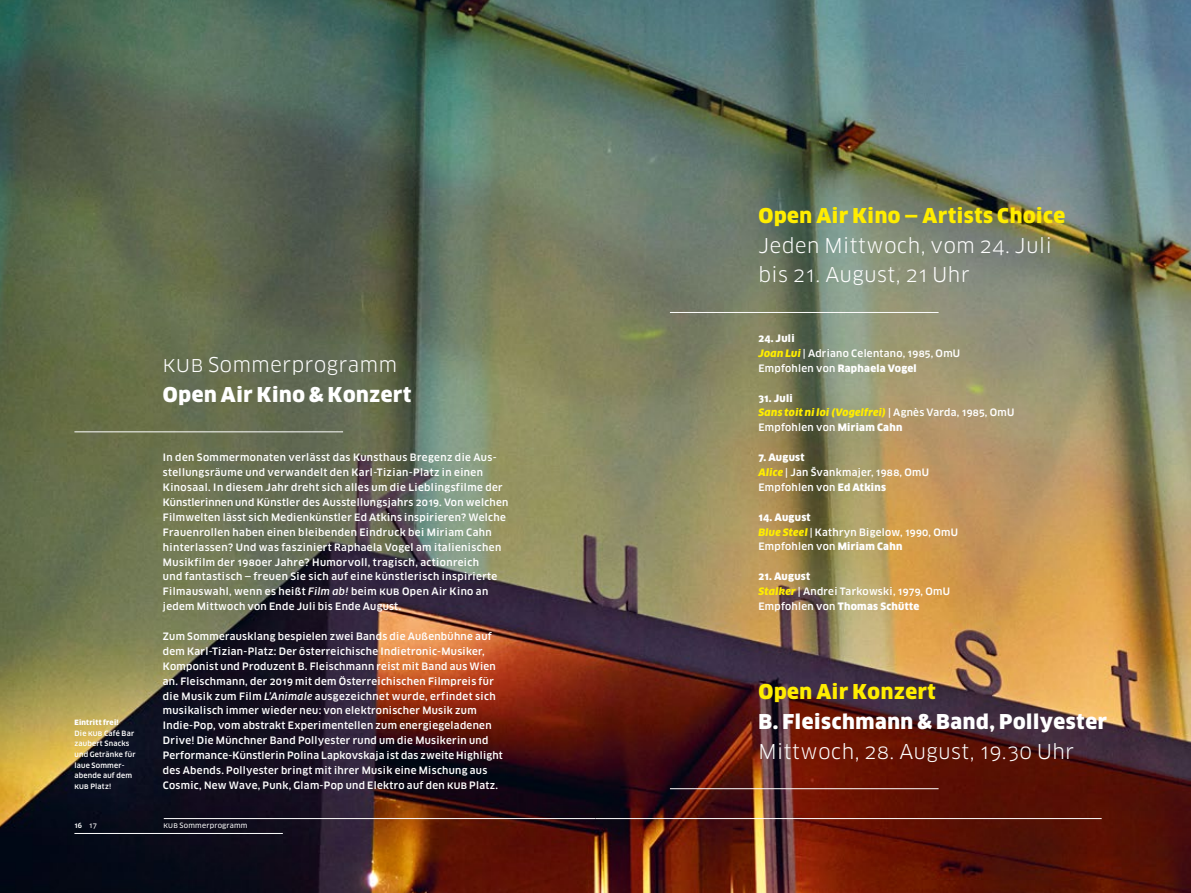
<style>
.page{position:relative;width:1191px;height:893px;background:#fff}
.page>*{position:absolute;margin:0;border:0;box-sizing:border-box;transform-origin:0 0}
.t1{font:19.95px/29.7px "Clan Pro";letter-spacing:.03em;color:#fff}
.t2{font:900 19.95px "Clan Pro";letter-spacing:.03em;color:#fff}
.t3{font:900 19.95px "Clan Pro";letter-spacing:.03em;color:#ffed00}
.t4{font:500 10.05px/14.9px "Clan Pro";letter-spacing:.03em;color:#fff}
.t5{font:500 7.2px/10.6px "Clan Pro";letter-spacing:.03em;color:#fff}
.t6{font:7.2px "Clan Pro News";letter-spacing:.03em;color:#fff}
.t7{font:900 7.2px "Clan Pro";letter-spacing:.03em;color:#fff}
.s1{font-style:italic}
.s2{font-family:"Clan Pro News";font-weight:400}
.s3{font-weight:900}
.s4{font-weight:900;font-style:italic;color:#ffed00}
</style>
<div class="page">
<img style="left:0;top:0;width:1191px;height:893px">
<hr style="left:595px;top:818px;width:506px;height:1px;background:#fff">
<hr style="left:670px;top:312px;width:268px;height:1px;background:#fff">
<hr style="left:670px;top:788px;width:268px;height:1px;background:#fff">
<hr style="left:74px;top:431px;width:269px;height:1px;background:#fff">
<hr style="left:164px;top:818px;width:431px;height:1px;background:#fff">
<hr style="left:74px;top:833px;width:209px;height:1px;background:#fff">
<h1 class="t1" style="left:163px;top:350px;width:236px">KUB Sommerprogramm</h1>
<h1 class="t2" style="left:163px;top:383px;width:250px">Open Air Kino &amp; Konzert</h1>
<p class="t4" style="left:163px;top:450px;width:347px">In den Sommermonaten verlässt das Kunsthaus Bregenz die Aus&shy;stellungsräume und verwandelt den Karl-Tizian-Platz in einen Kinosaal. In diesem Jahr dreht sich alles um die Lieblingsfilme der Künstlerinnen und Künstler des Ausstellungsjahrs 2019. Von welchen Filmwelten lässt sich Medienkünstler Ed Atkins inspirieren? Welche Frauenrollen haben einen bleibenden Eindruck bei Miriam Cahn hinterlassen? Und was fasziniert Raphaela Vogel am italienischen Musikfilm der 1980er Jahre? Humorvoll, tragisch, actionreich<br>und fantastisch — freuen Sie sich auf eine künstlerisch inspirierte Filmauswahl, wenn es heißt <span class="s1">Film ab!</span> beim KUB Open Air Kino an jedem Mittwoch von Ende Juli bis Ende August.</p>
<p class="t4" style="left:163px;top:629px;width:341px">Zum Sommerausklang bespielen zwei Bands die Außenbühne auf dem Karl-Tizian-Platz: Der österreichische Indietronic-Musiker, Komponist und Produzent B. Fleischmann reist mit Band aus Wien an. Fleischmann, der 2019 mit dem Österreichischen Filmpreis für die Musik zum Film <span class="s1">L’Animale</span> ausgezeichnet wurde, erfindet sich musikalisch immer wieder neu: von elektronischer Musik zum Indie-Pop, vom abstrakt Experimentellen zum energiegeladenen Drive! Die Münchner Band Pollyester rund um die Musikerin und Performance-Künstlerin Polina Lapkovskaja ist das zweite Highlight des Abends. Pollyester bringt mit ihrer Musik eine Mischung aus Cosmic, New Wave, Punk, Glam-Pop und Elektro auf den KUB Platz.</p>
<p class="t7" style="left:74px;top:718px;width:46px">Eintritt frei!</p>
<p class="t5" style="left:74px;top:728px;width:63px">Die KUB Café Bar zaubert Snacks und Getränke für laue Sommer&shy;abende auf dem<br>KUB Platz!</p>
<p class="t5" style="left:74px;top:820px;width:24px">16 <span class="s2">17</span></p>
<p class="t6" style="left:163px;top:821px;width:85px">KUB SOMMERPROGRAMM</p>
<h1 class="t3" style="left:758px;top:204px;width:308px">Open Air Kino — Artists Choice</h1>
<h1 class="t1" style="left:758px;top:231px;width:295px">Jeden Mittwoch, vom 24. Juli bis 21. August, 21 Uhr</h1>
<p class="t4" style="left:758px;top:331px;width:203px"><span class="s3">24. Juli<br></span><span class="s4">Joan Lui</span> | Adriano Celentano, 1985, OmU<br>Empfohlen von <span class="s3">Raphaela Vogel</span></p>
<p class="t4" style="left:758px;top:390px;width:257px"><span class="s3">31. Juli<br></span><span class="s4">Sans toit ni loi (Vogelfrei)</span> | Agnès Varda, 1985, OmU<br>Empfohlen von <span class="s3">Miriam Cahn</span></p>
<p class="t4" style="left:758px;top:450px;width:172px"><span class="s3">7. August<br></span><span class="s4">Alice</span> | Jan Švankmajer, 1988, OmU<br>Empfohlen von <span class="s3">Ed Atkins</span></p>
<p class="t4" style="left:758px;top:510px;width:201px"><span class="s3">14. August<br></span><span class="s4">Blue Steel</span> | Kathryn Bigelow, 1990, OmU<br>Empfohlen von <span class="s3">Miriam Cahn</span></p>
<p class="t4" style="left:758px;top:569px;width:193px"><span class="s3">21. August<br></span><span class="s4">Stalker</span> | Andrei Tarkowski, 1979, OmU<br>Empfohlen von <span class="s3">Thomas Schütte</span></p>
<h1 class="t3" style="left:758px;top:680px;width:179px">Open Air Konzert</h1>
<h1 class="t2" style="left:758px;top:710px;width:350px">B. Fleischmann &amp; Band, Pollyester</h1>
<h1 class="t1" style="left:758px;top:736px;width:317px">Mittwoch, 28. August, 19.30 Uhr</h1>
</div>
